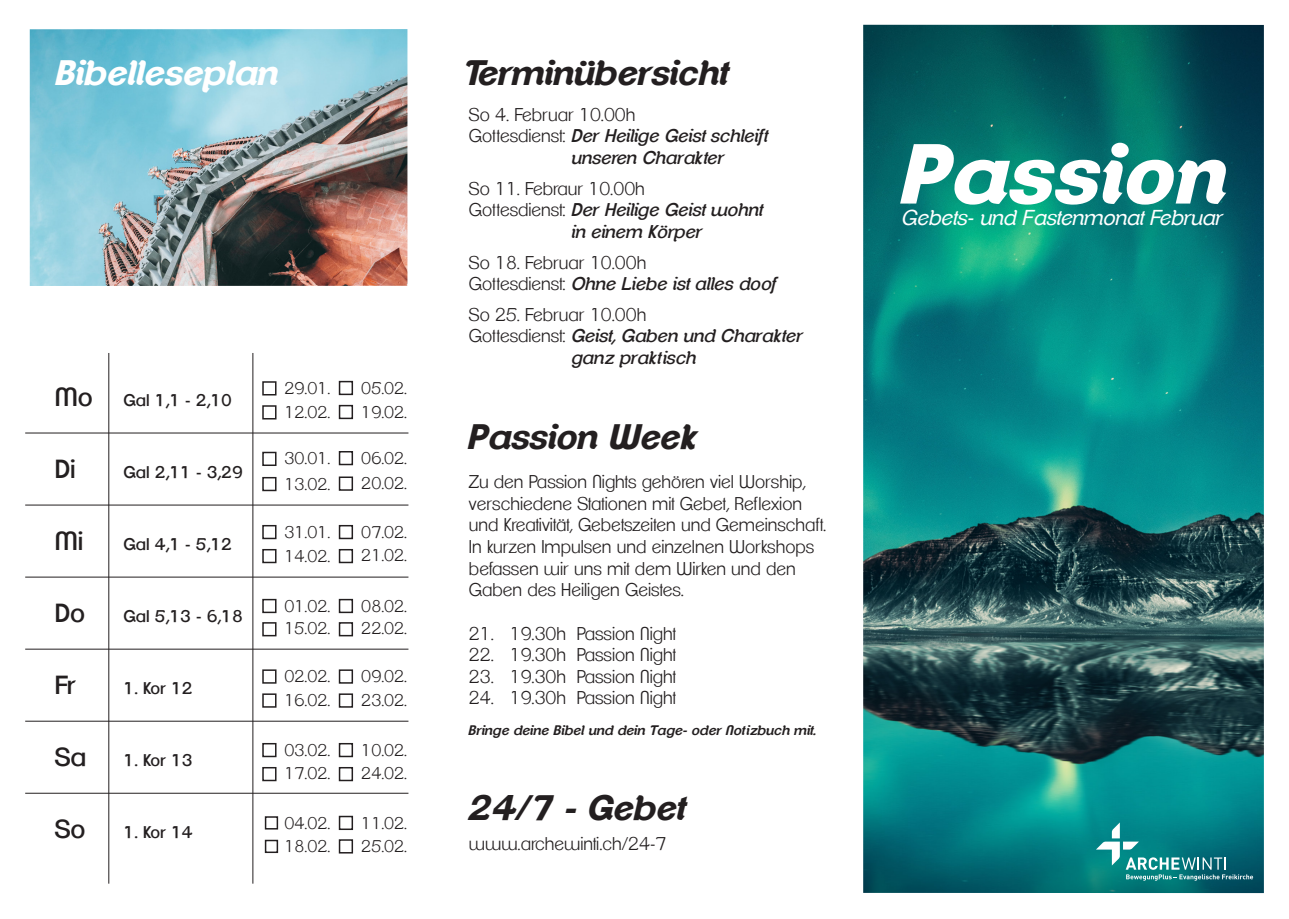
<style>
.page{position:relative;width:1289px;height:919px;background:#fff}
.page>*{position:absolute;margin:0;border:0;box-sizing:border-box;transform-origin:0 0}
.t1{font:italic 800 82.5px "Clemente P Dap";color:#fff}
.t2{font:italic 700 34.5px "Clemente P Dan";letter-spacing:-.01em;color:#231f20}
.t3{font:italic 700 34.5px "Clemente P Dan";letter-spacing:-.01em;color:#fff}
.t4{font:25.5px "Clemente P Dai";color:#231f20}
.t5{font:italic 21px "Clemente P Dah";color:#fff}
.t6{font:300 18px/21.6px "Clemente P Dae";color:#231f20}
.t7{font:italic 18px/21.6px "Clemente P Daj";color:#231f20}
.t8{font:300 16.5px "Clemente P Dae";color:#231f20}
.t9{font:16.5px "Clemente P Dai";color:#231f20}
.t10{font:italic 600 13.5px "Clemente P Dal";color:#231f20}
.s1{font-size:25.5px}
.s2{font-family:"Clemente P Dae";font-weight:300;font-style:normal}
</style>
<div class="page">
<img style="left:863px;top:25px;width:400px;height:868px">
<svg style="left:1095px;top:822px;width:157px;height:58px;background:#21898e"></svg>
<hr style="left:109px;top:353px;width:1px;height:530px;background:#231f20">
<hr style="left:253px;top:353px;width:1px;height:530px;background:#231f20">
<hr style="left:25px;top:577px;width:383px;height:1px;background:#231f20">
<hr style="left:25px;top:649px;width:383px;height:1px;background:#231f20">
<hr style="left:25px;top:721px;width:383px;height:1px;background:#231f20">
<hr style="left:25px;top:433px;width:383px;height:1px;background:#231f20">
<hr style="left:25px;top:505px;width:383px;height:1px;background:#231f20">
<hr style="left:25px;top:793px;width:383px;height:1px;background:#231f20">
<img style="left:30px;top:29px;width:377px;height:257px">
<div style="left:262px;top:381px;width:14px;height:14px;border:2px solid #231f20"></div>
<div style="left:262px;top:405px;width:14px;height:14px;border:2px solid #231f20"></div>
<div style="left:339px;top:381px;width:14px;height:14px;border:2px solid #231f20"></div>
<div style="left:339px;top:405px;width:14px;height:14px;border:2px solid #231f20"></div>
<div style="left:339px;top:451px;width:14px;height:14px;border:2px solid #231f20"></div>
<div style="left:339px;top:476px;width:14px;height:14px;border:2px solid #231f20"></div>
<div style="left:262px;top:525px;width:14px;height:14px;border:2px solid #231f20"></div>
<div style="left:262px;top:549px;width:14px;height:14px;border:2px solid #231f20"></div>
<div style="left:339px;top:525px;width:14px;height:14px;border:2px solid #231f20"></div>
<div style="left:339px;top:549px;width:14px;height:14px;border:2px solid #231f20"></div>
<div style="left:262px;top:599px;width:14px;height:14px;border:2px solid #231f20"></div>
<div style="left:262px;top:622px;width:14px;height:14px;border:2px solid #231f20"></div>
<div style="left:339px;top:599px;width:14px;height:14px;border:2px solid #231f20"></div>
<div style="left:339px;top:622px;width:14px;height:14px;border:2px solid #231f20"></div>
<div style="left:262px;top:669px;width:14px;height:14px;border:2px solid #231f20"></div>
<div style="left:262px;top:693px;width:14px;height:14px;border:2px solid #231f20"></div>
<div style="left:339px;top:669px;width:14px;height:14px;border:2px solid #231f20"></div>
<div style="left:339px;top:693px;width:14px;height:14px;border:2px solid #231f20"></div>
<div style="left:262px;top:743px;width:14px;height:14px;border:2px solid #231f20"></div>
<div style="left:262px;top:767px;width:14px;height:14px;border:2px solid #231f20"></div>
<div style="left:339px;top:743px;width:14px;height:14px;border:2px solid #231f20"></div>
<div style="left:339px;top:767px;width:14px;height:14px;border:2px solid #231f20"></div>
<div style="left:265px;top:816px;width:13px;height:13px;border:2px solid #231f20"></div>
<div style="left:265px;top:839px;width:13px;height:14px;border:2px solid #231f20"></div>
<div style="left:339px;top:815px;width:14px;height:15px;border:2px solid #231f20"></div>
<div style="left:339px;top:839px;width:14px;height:14px;border:2px solid #231f20"></div>
<div style="left:262px;top:451px;width:14px;height:15px;border:2px solid #231f20"></div>
<div style="left:262px;top:477px;width:14px;height:14px;border:2px solid #231f20"></div>
<h2 class="t3" style="left:56px;top:52px;width:225px">Bibelleseplan</h2>
<p class="t9" style="left:55px;top:390px;width:179px"><span class="s1">Mo</span> Gal 1,1 - 2,10</p>
<h3 class="t4" style="left:55px;top:453px;width:23px">Di</h3>
<p class="t9" style="left:123px;top:462px;width:121px">Gal 2,11 - 3,29</p>
<h3 class="t4" style="left:55px;top:525px;width:30px">Mi</h3>
<p class="t9" style="left:123px;top:534px;width:110px">Gal 4,1 - 5,12</p>
<h3 class="t4" style="left:55px;top:597px;width:32px">Do</h3>
<p class="t9" style="left:123px;top:606px;width:121px">Gal 5,13 - 6,18</p>
<h3 class="t4" style="left:55px;top:669px;width:23px">Fr</h3>
<p class="t9" style="left:123px;top:678px;width:71px">1. Kor 12</p>
<h3 class="t4" style="left:55px;top:741px;width:33px">Sa</h3>
<p class="t9" style="left:123px;top:750px;width:71px">1. Kor 13</p>
<h3 class="t4" style="left:55px;top:813px;width:32px">So</h3>
<p class="t9" style="left:123px;top:822px;width:71px">1. Kor 14</p>
<p class="t8" style="left:284px;top:379px;width:47px">29.01.</p>
<p class="t8" style="left:361px;top:379px;width:47px">05.02.</p>
<p class="t8" style="left:284px;top:403px;width:47px">12.02.</p>
<p class="t8" style="left:361px;top:402px;width:47px">19.02.</p>
<p class="t8" style="left:284px;top:449px;width:47px">30.01.</p>
<p class="t8" style="left:361px;top:449px;width:47px">06.02.</p>
<p class="t8" style="left:284px;top:474px;width:47px">13.02.</p>
<p class="t8" style="left:361px;top:473px;width:47px">20.02.</p>
<p class="t8" style="left:284px;top:522px;width:47px">31.01.</p>
<p class="t8" style="left:361px;top:522px;width:47px">07.02.</p>
<p class="t8" style="left:284px;top:546px;width:47px">14.02.</p>
<p class="t8" style="left:361px;top:545px;width:47px">21.02.</p>
<p class="t8" style="left:284px;top:596px;width:47px">01.02.</p>
<p class="t8" style="left:361px;top:596px;width:47px">08.02.</p>
<p class="t8" style="left:284px;top:618px;width:47px">15.02.</p>
<p class="t8" style="left:361px;top:618px;width:47px">22.02.</p>
<p class="t8" style="left:284px;top:666px;width:47px">02.02.</p>
<p class="t8" style="left:361px;top:666px;width:47px">09.02.</p>
<p class="t8" style="left:284px;top:690px;width:47px">16.02.</p>
<p class="t8" style="left:361px;top:690px;width:47px">23.02.</p>
<p class="t8" style="left:284px;top:741px;width:47px">03.02.</p>
<p class="t8" style="left:361px;top:741px;width:47px">10.02.</p>
<p class="t8" style="left:284px;top:763px;width:47px">17.02.</p>
<p class="t8" style="left:361px;top:763px;width:47px">24.02.</p>
<p class="t8" style="left:284px;top:813px;width:47px">04.02.</p>
<p class="t8" style="left:361px;top:813px;width:47px">11.02.</p>
<p class="t8" style="left:284px;top:836px;width:47px">18.02.</p>
<p class="t8" style="left:361px;top:836px;width:47px">25.02.</p>
<h2 class="t2" style="left:464px;top:52px;width:266px">Terminübersicht</h2>
<p class="t6" style="left:469px;top:104px;width:168px">So 4. Februar 10.00h</p>
<p class="t7" style="left:572px;top:125px;width:198px;text-indent:-103px"><span class="s2">Gottesdienst:</span> Der Heilige Geist schleift unseren Charakter</p>
<p class="t6" style="left:469px;top:177px;width:177px">So 11. Febraur 10.00h</p>
<p class="t7" style="left:572px;top:199px;width:193px;text-indent:-103px"><span class="s2">Gottesdienst:</span> Der Heilige Geist wohnt in einem Körper</p>
<p class="t6" style="left:469px;top:251px;width:179px">So 18. Februar 10.00h</p>
<p class="t7" style="left:469px;top:273px;width:309px"><span class="s2">Gottesdienst:</span> Ohne Liebe ist alles doof</p>
<p class="t6" style="left:469px;top:303px;width:179px">So 25. Februar 10.00h</p>
<p class="t7" style="left:469px;top:325px;width:336px;text-align:center"><span class="s2">Gottesdienst:</span> Geist, Gaben und Charakter ganz praktisch</p>
<h2 class="t2" style="left:469px;top:415px;width:230px">Passion Week</h2>
<p class="t6" style="left:469px;top:471px;width:359px">Zu den Passion Nights gehören viel Worship, verschiedene Stationen mit Gebet, Reflexion und Kreativität, Gebetszeiten und Gemeinschaft.<br>In kurzen Impulsen und einzelnen Workshops befassen wir uns mit dem Wirken und den Gaben des Heiligen Geistes.</p>
<p class="t6" style="left:469px;top:622px;width:208px">21. 19.30h Passion Night</p>
<p class="t6" style="left:469px;top:644px;width:208px">22. 19.30h Passion Night</p>
<p class="t6" style="left:469px;top:665px;width:208px">23. 19.30h Passion Night</p>
<p class="t6" style="left:469px;top:687px;width:208px">24. 19.30h Passion Night</p>
<p class="t10" style="left:469px;top:722px;width:349px">Bringe deine Bibel und dein Tage- oder Notizbuch mit.</p>
<h2 class="t2" style="left:469px;top:786px;width:219px">24/7 - Gebet</h2>
<p class="t6" style="left:469px;top:833px;width:199px">www.archewinti.ch/24-7</p>
<h1 class="t1" style="left:902px;top:124px;width:329px">Passion</h1>
<p class="t5" style="left:902px;top:205px;width:322px">Gebets- und Fastenmonat Februar</p>
</div>
